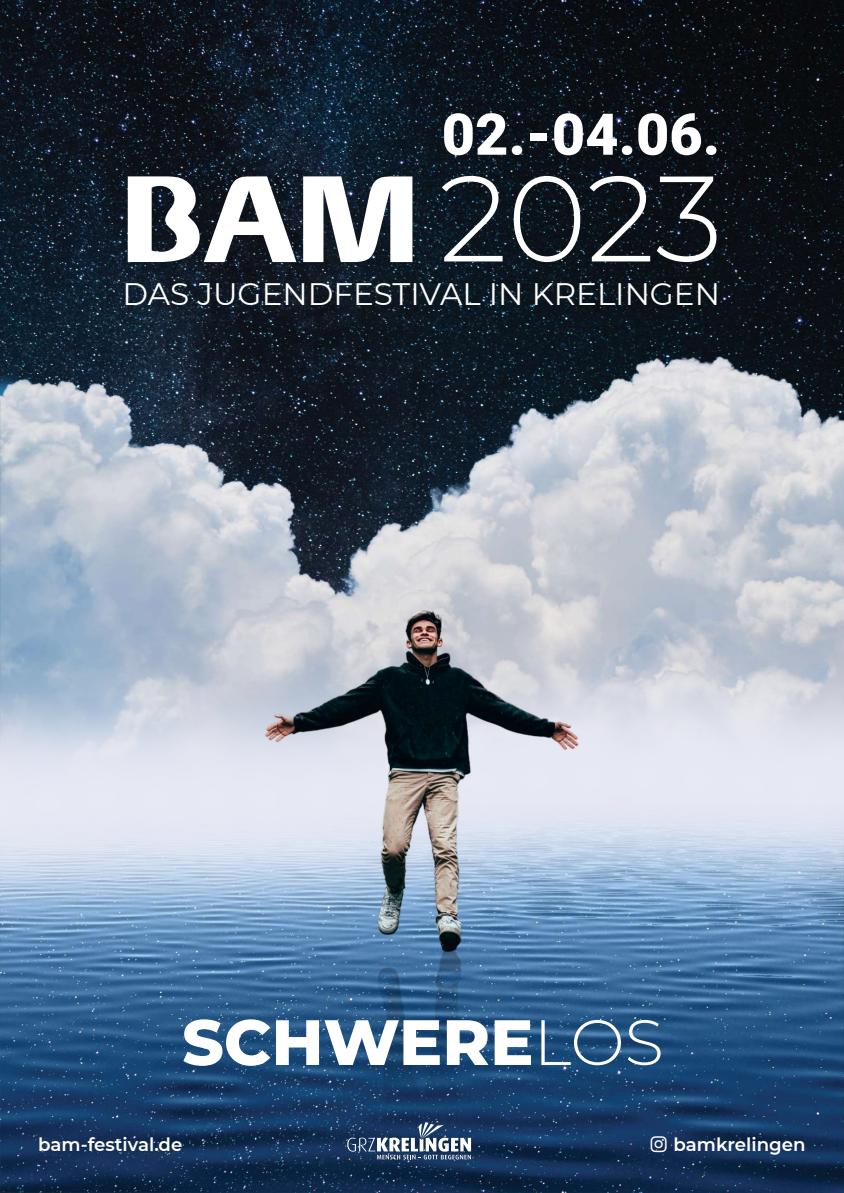
<style>
.page{position:relative;width:844px;height:1193px;background:#fff}
.page>*{position:absolute;margin:0;border:0;box-sizing:border-box;transform-origin:0 0}
.t1{font:300 121.2px "Montserrat";color:#fff}
.t2{font:800 63.8px "Montserrat";color:#fff}
.t3{font:900 57.6px "Roboto";color:#fff}
.t4{font:31px "Montserrat";color:#fff}
.t5{font:600 18.1px "Montserrat";color:#fff}
.s1{font-weight:300}
</style>
<div class="page">
<img style="left:0;top:0;width:843px;height:62px">
<img style="left:0;top:62px;width:843px;height:1130px">
<img style="left:0;top:607px;width:843px;height:367px">
<img style="left:377px;top:952px;width:93px;height:169px">
<svg style="left:128px;top:176px;width:284px;height:86px"></svg>
<svg style="left:347px;top:1121px;width:124px;height:38px;background:#506685"></svg>
<img style="left:264px;top:608px;width:315px;height:344px">
<svg style="left:650px;top:1136px;width:16px;height:16px"></svg>
<h3 class="t3" style="left:441px;top:111px;width:280px">02.-04.06.</h3>
<h1 class="t1" style="left:439px;top:144px;width:285px">2023</h1>
<p class="t4" style="left:123px;top:274px;width:598px">DAS JUGENDFESTIVAL IN KRELINGEN</p>
<h2 class="t2" style="left:182px;top:1002px;width:483px">SCHWERE<span class="s1">LOS</span></h2>
<p class="t5" style="left:38px;top:1133px;width:146px">bam-festival.de</p>
<p class="t5" style="left:673px;top:1133px;width:134px">bamkrelingen</p>
</div>
